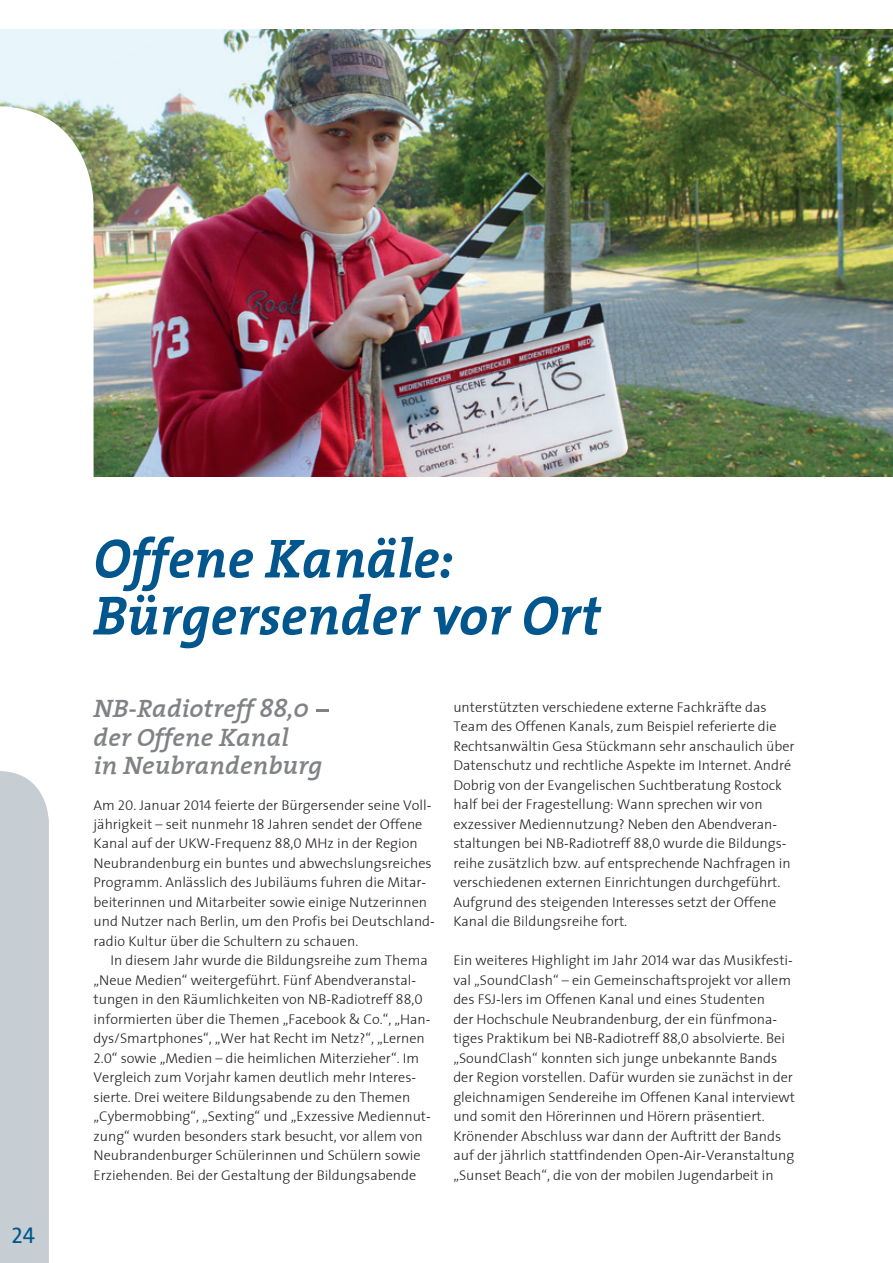
<style>
.page{position:relative;width:893px;height:1263px;background:#fff}
.page>*{position:absolute;margin:0;border:0;box-sizing:border-box;transform-origin:0 0}
.t1{font:italic 700 55.5px/57px "The Serif";color:#01568d;scale:.96 1}
.t2{font:italic 600 25.5px/28.5px "The Serif";color:#808285}
.t3{font:22.5px "The Sans ZHW1 Plain";color:#01568d}
.t4{font:14.25px/19.5px "The Sans Light ZHW1 Plain";color:#231f20}
</style>
<div class="page">
<img style="left:0;top:30px;width:893px;height:446px">
<svg style="left:0;top:106px;width:94px;height:371px"></svg>
<div style="left:0;top:771px;width:49px;height:492px;background:#c6ced4"></div>
<h3 class="t3" style="left:12px;top:1217px;width:25px">24</h3>
<h1 class="t1" style="left:94px;top:529px;width:530px">Offene Kanäle:<br>Bürgersender vor Ort</h1>
<h2 class="t2" style="left:94px;top:693px;width:239px">NB-Radiotreff 88,0 - der Offene Kanal<br>in Neubrandenburg</h2>
<p class="t4" style="left:94px;top:794px;width:343px">Am 20. Januar 2014 feierte der Bürgersender seine Voll&shy;jährigkeit – seit nunmehr 18 Jahren sendet der Offene Kanal auf der UKW-Frequenz 88,0 MHz in der Region Neubrandenburg ein buntes und abwechslungsreiches Programm. Anlässlich des Jubiläums fuhren die Mitar&shy;beiterinnen und Mitarbeiter sowie einige Nutzerinnen und Nutzer nach Berlin, um den Profis bei Deutschland&shy;radio Kultur über die Schultern zu schauen.</p>
<p class="t4" style="left:94px;top:950px;width:339px;text-indent:17px">In diesem Jahr wurde die Bildungsreihe zum Thema „Neue Medien“ weitergeführt. Fünf Abendveranstal&shy;tungen in den Räumlichkeiten von NB-Radiotreff 88,0 informierten über die Themen „Facebook &amp; Co.“, „Han&shy;dys/Smartphones“, „Wer hat Recht im Netz?“, „Lernen 2.0“ sowie „Medien – die heimlichen Miterzieher“. Im Vergleich zum Vorjahr kamen deutlich mehr Interes&shy;sierte. Drei weitere Bildungsabende zu den Themen „Cybermobbing“, „Sexting“ und „Exzessive Mediennut&shy;zung“ wurden besonders stark besucht, vor allem von Neubrandenburger Schülerinnen und Schülern sowie Erziehenden. Bei der Gestaltung der Bildungsabende</p>
<p class="t4" style="left:453px;top:697px;width:343px">unterstützten verschiedene externe Fachkräfte das Team des Offenen Kanals, zum Beispiel referierte die Rechtsanwältin Gesa Stückmann sehr anschaulich über Datenschutz und rechtliche Aspekte im Internet. André Dobrig von der Evangelischen Suchtberatung Rostock half bei der Fragestellung: Wann sprechen wir von exzessiver Mediennutzung? Neben den Abendveran&shy;staltungen bei NB-Radiotreff 88,0 wurde die Bildungs&shy;reihe zusätzlich bzw. auf entsprechende Nachfragen in verschiedenen externen Einrichtungen durchgeführt.<br>Aufgrund des steigenden Interesses setzt der Offene Kanal die Bildungsreihe fort.</p>
<p class="t4" style="left:453px;top:950px;width:343px">Ein weiteres Highlight im Jahr 2014 war das Musikfesti&shy;val „SoundClash“ – ein Gemeinschaftsprojekt vor allem des FSJ-lers im Offenen Kanal und eines Studenten<br>der Hochschule Neubrandenburg, der ein fünfmona&shy;tiges Praktikum bei NB-Radiotreff 88,0 absolvierte. Bei „SoundClash“ konnten sich junge unbekannte Bands der Region vorstellen. Dafür wurden sie zunächst in der gleichnamigen Sendereihe im Offenen Kanal interviewt und somit den Hörerinnen und Hörern präsentiert.<br>Krönender Abschluss war dann der Auftritt der Bands auf der jährlich stattfindenden Open-Air-Veranstaltung „Sunset Beach“, die von der mobilen Jugendarbeit in</p>
</div>
